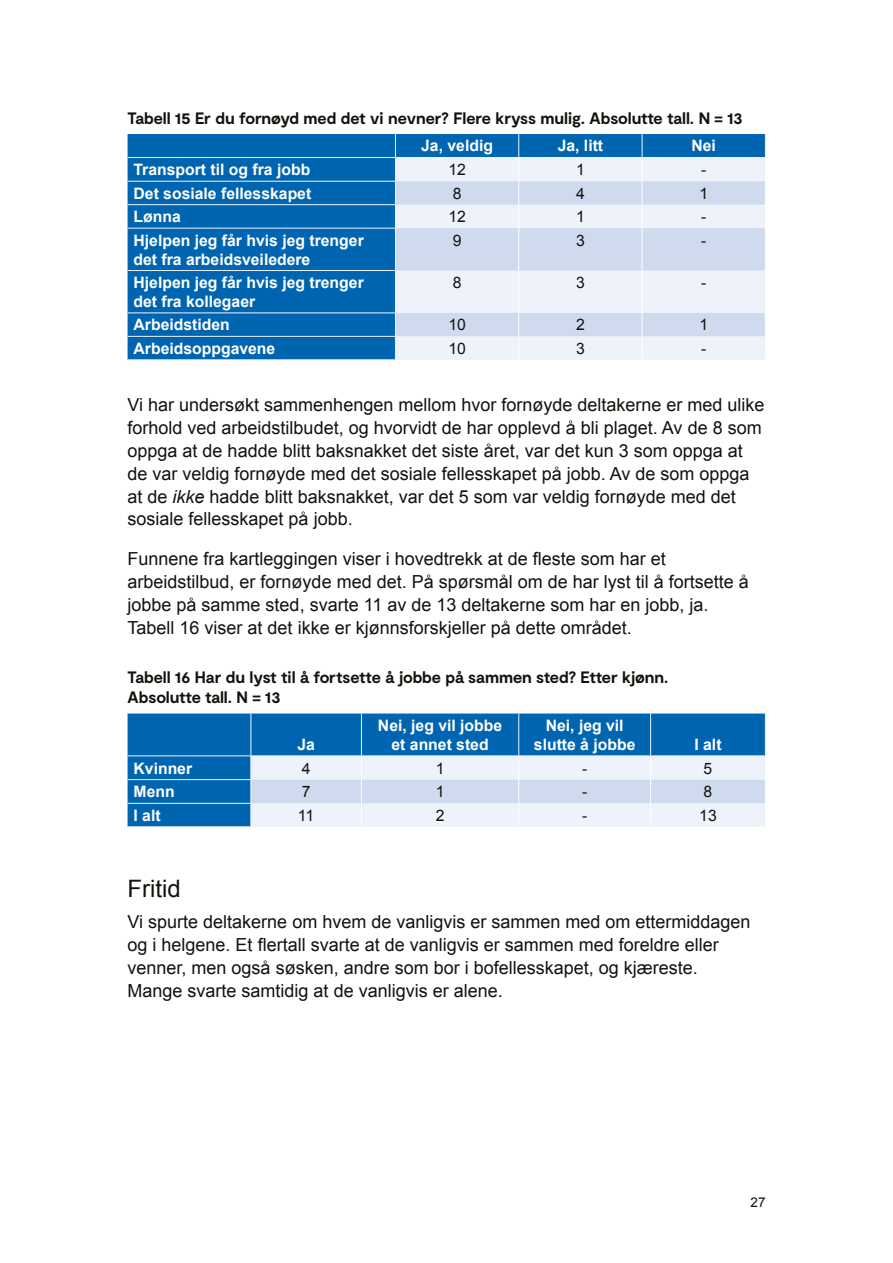
<style>
.page{position:relative;width:893px;height:1263px;background:#fff}
.page>*{position:absolute;margin:0;border:0;box-sizing:border-box;transform-origin:0 0}
.t1{font:24px "Arial";color:#12120d}
.t2{font:18px/22.8px "Arial";color:#12120d}
.t3{font:700 16.5px/19.8px "Moderat";letter-spacing:-.005em;color:#12120d}
.t4{font:700 15.75px/18.9px "Arial";color:#fff}
.t5{font:15.75px "Arial";color:#12120d}
.t6{font:13.5px "Arial";color:#12120d}
.s1{font-style:italic}
</style>
<div class="page">
<div style="left:128px;top:134px;width:637px;height:226px;background:#0065b0"></div>
<div style="left:396px;top:158px;width:369px;height:202px;background:#eef2fa"></div>
<svg style="left:396px;top:181px;width:369px;height:155px;background:#dce4f3"></svg>
<hr style="left:128px;top:181px;width:268px;height:1px;background:#eef2fa">
<hr style="left:128px;top:204px;width:268px;height:1px;background:#eef2fa">
<hr style="left:128px;top:228px;width:268px;height:1px;background:#eef2fa">
<hr style="left:128px;top:270px;width:268px;height:1px;background:#eef2fa">
<hr style="left:128px;top:313px;width:268px;height:1px;background:#eef2fa">
<hr style="left:128px;top:336px;width:268px;height:1px;background:#eef2fa">
<svg style="left:518px;top:134px;width:1px;height:94px"></svg>
<svg style="left:642px;top:134px;width:1px;height:94px"></svg>
<hr style="left:518px;top:228px;width:1px;height:42px;background:#fff">
<hr style="left:642px;top:228px;width:1px;height:42px;background:#fff">
<hr style="left:518px;top:270px;width:1px;height:43px;background:#fff">
<hr style="left:642px;top:270px;width:1px;height:43px;background:#fff">
<svg style="left:518px;top:313px;width:1px;height:47px"></svg>
<svg style="left:642px;top:313px;width:1px;height:47px"></svg>
<svg style="left:765px;top:134px;width:1px;height:23px"></svg>
<hr style="left:128px;top:157px;width:267px;height:1px;background:#eef2fa">
<hr style="left:395px;top:157px;width:124px;height:1px;background:#eef2fa">
<hr style="left:519px;top:157px;width:123px;height:1px;background:#eef2fa">
<hr style="left:642px;top:157px;width:124px;height:1px;background:#eef2fa">
<svg style="left:395px;top:134px;width:1px;height:94px"></svg>
<hr style="left:395px;top:228px;width:1px;height:42px;background:#eef2fa">
<hr style="left:395px;top:271px;width:1px;height:42px;background:#eef2fa">
<svg style="left:395px;top:314px;width:1px;height:46px"></svg>
<hr style="left:128px;top:360px;width:268px;height:1px;background:#eef2fa">
<div style="left:128px;top:713px;width:637px;height:113px;background:#0065b0"></div>
<hr style="left:361px;top:713px;width:1px;height:43px;background:#eef2fa">
<hr style="left:518px;top:713px;width:1px;height:43px;background:#eef2fa">
<hr style="left:650px;top:713px;width:1px;height:43px;background:#eef2fa">
<hr style="left:128px;top:779px;width:123px;height:1px;background:#eef2fa">
<hr style="left:128px;top:803px;width:123px;height:1px;background:#eef2fa">
<hr style="left:765px;top:713px;width:1px;height:43px;background:#eef2fa">
<hr style="left:128px;top:756px;width:123px;height:1px;background:#eef2fa">
<hr style="left:251px;top:713px;width:1px;height:43px;background:#eef2fa">
<svg style="left:251px;top:756px;width:514px;height:71px;background:#e4eaf6"></svg>
<hr style="left:128px;top:826px;width:123px;height:1px;background:#eef2fa">
<p class="t3" style="left:128px;top:110px;width:616px">Tabell 15 Er du fornøyd med det vi nevner? Flere kryss mulig. Absolutte tall. N = 13</p>
<p class="t4" style="left:421px;top:138px;width:73px">Ja, veldig</p>
<p class="t4" style="left:558px;top:138px;width:47px">Ja, litt</p>
<p class="t4" style="left:691px;top:138px;width:26px">Nei</p>
<p class="t4" style="left:134px;top:161px;width:178px">Transport til og fra jobb</p>
<p class="t5" style="left:448px;top:164px;width:19px">12</p>
<p class="t5" style="left:576px;top:164px;width:10px">1</p>
<p class="t5" style="left:701px;top:164px;width:7px">-</p>
<p class="t4" style="left:134px;top:185px;width:179px">Det sosiale fellesskapet</p>
<p class="t5" style="left:453px;top:187px;width:10px">8</p>
<p class="t5" style="left:576px;top:187px;width:10px">4</p>
<p class="t5" style="left:699px;top:187px;width:10px">1</p>
<p class="t4" style="left:134px;top:208px;width:49px">Lønna</p>
<p class="t5" style="left:448px;top:210px;width:19px">12</p>
<p class="t5" style="left:576px;top:210px;width:10px">1</p>
<p class="t5" style="left:701px;top:210px;width:7px">-</p>
<p class="t4" style="left:134px;top:232px;width:232px">Hjelpen jeg får hvis jeg trenger det fra arbeidsveiledere</p>
<p class="t5" style="left:453px;top:234px;width:10px">9</p>
<p class="t5" style="left:576px;top:234px;width:10px">3</p>
<p class="t5" style="left:701px;top:234px;width:7px">-</p>
<p class="t4" style="left:134px;top:274px;width:232px">Hjelpen jeg får hvis jeg trenger det fra kollegaer</p>
<p class="t5" style="left:453px;top:276px;width:10px">8</p>
<p class="t5" style="left:576px;top:276px;width:10px">3</p>
<p class="t5" style="left:701px;top:276px;width:7px">-</p>
<p class="t4" style="left:134px;top:317px;width:98px">Arbeidstiden</p>
<p class="t5" style="left:448px;top:319px;width:19px">10</p>
<p class="t5" style="left:576px;top:319px;width:10px">2</p>
<p class="t5" style="left:699px;top:319px;width:10px">1</p>
<p class="t4" style="left:134px;top:340px;width:143px">Arbeidsoppgavene</p>
<p class="t5" style="left:448px;top:342px;width:19px">10</p>
<p class="t5" style="left:576px;top:342px;width:10px">3</p>
<p class="t5" style="left:701px;top:342px;width:7px">-</p>
<p class="t2" style="left:128px;top:395px;width:638px">Vi har undersøkt sammenhengen mellom hvor fornøyde deltakerne er med ulike forhold ved arbeidstilbudet, og hvorvidt de har opplevd å bli plaget. Av de 8 som oppga at de hadde blitt baksnakket det siste året, var det kun 3 som oppga at de var veldig fornøyde med det sosiale fellesskapet på jobb. Av de som oppga at de <span class="s1">ikke</span> hadde blitt baksnakket, var det 5 som var veldig fornøyde med det sosiale fellesskapet på jobb.</p>
<p class="t2" style="left:128px;top:548px;width:623px">Funnene fra kartleggingen viser i hovedtrekk at de fleste som har et arbeidstilbud, er fornøyde med det. På spørsmål om de har lyst til å fortsette å jobbe på samme sted, svarte 11 av de 13 deltakerne som har en jobb, ja.<br>Tabell 16 viser at det ikke er kjønnsforskjeller på dette området.</p>
<p class="t3" style="left:128px;top:669px;width:542px">Tabell 16 Har du lyst til å fortsette å jobbe på sammen sted? Etter kjønn.<br>Absolutte tall. N = 13</p>
<p class="t4" style="left:297px;top:736px;width:19px">Ja</p>
<p class="t4" style="left:378px;top:717px;width:126px;text-align:center">Nei, jeg vil jobbe et annet sted</p>
<p class="t4" style="left:534px;top:717px;width:103px;text-align:center">Nei, jeg vil slutte å jobbe</p>
<p class="t4" style="left:694px;top:736px;width:29px">I alt</p>
<p class="t4" style="left:134px;top:760px;width:60px">Kvinner</p>
<p class="t5" style="left:302px;top:762px;width:10px">4</p>
<p class="t5" style="left:436px;top:762px;width:10px">1</p>
<p class="t5" style="left:582px;top:762px;width:7px">-</p>
<p class="t5" style="left:704px;top:762px;width:10px">5</p>
<p class="t4" style="left:134px;top:784px;width:43px">Menn</p>
<p class="t5" style="left:302px;top:785px;width:10px">7</p>
<p class="t5" style="left:436px;top:785px;width:10px">1</p>
<p class="t5" style="left:582px;top:785px;width:7px">-</p>
<p class="t5" style="left:704px;top:785px;width:10px">8</p>
<p class="t4" style="left:134px;top:807px;width:29px">I alt</p>
<p class="t5" style="left:298px;top:809px;width:18px">11</p>
<p class="t5" style="left:436px;top:809px;width:10px">2</p>
<p class="t5" style="left:582px;top:809px;width:7px">-</p>
<p class="t5" style="left:699px;top:809px;width:19px">13</p>
<h1 class="t1" style="left:128px;top:879px;width:55px">Fritid</h1>
<p class="t2" style="left:128px;top:912px;width:624px">Vi spurte deltakerne om hvem de vanligvis er sammen med om ettermiddagen og i helgene. Et flertall svarte at de vanligvis er sammen med foreldre eller venner, men også søsken, andre som bor i bofellesskapet, og kjæreste.<br>Mange svarte samtidig at de vanligvis er alene.</p>
<p class="t6" style="left:751px;top:1197px;width:17px">27</p>
</div>
